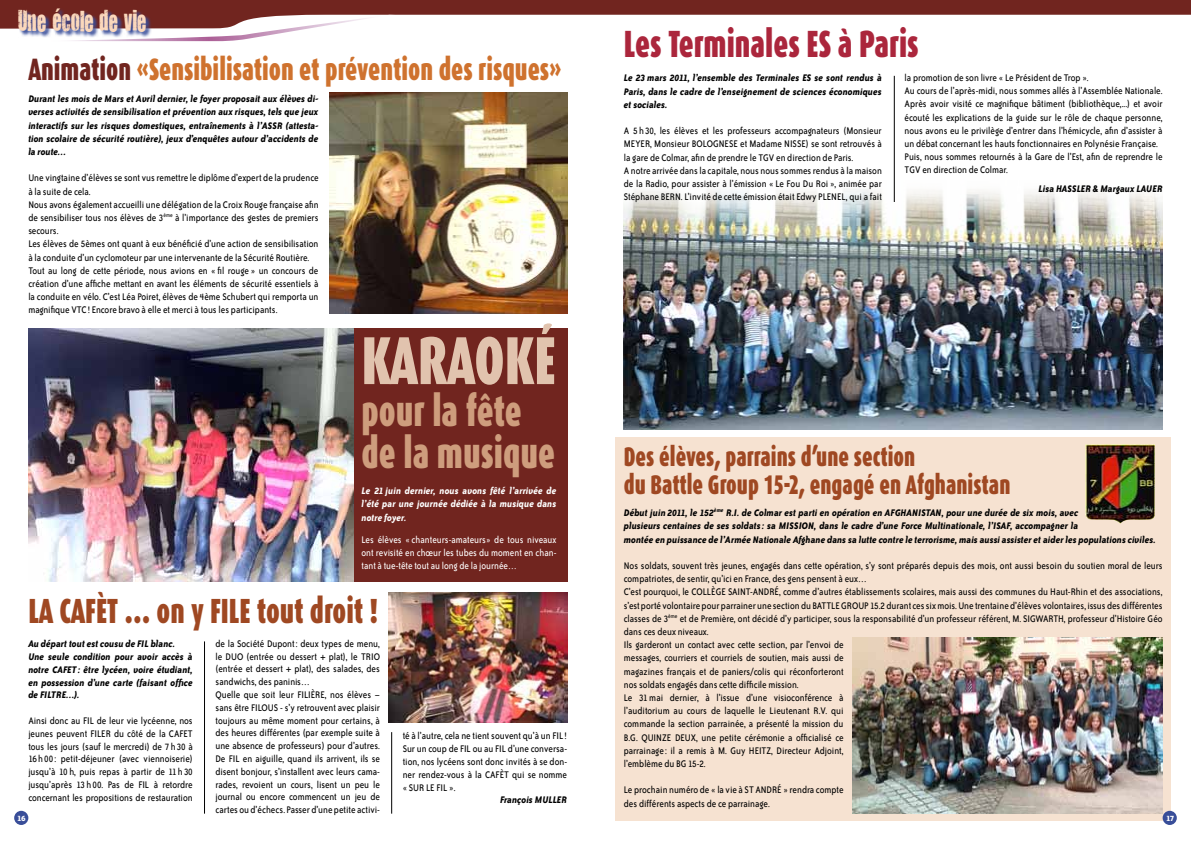
<style>
.page{position:relative;width:1191px;height:842px;background:#fff}
.page>*{position:absolute;margin:0;border:0;box-sizing:border-box;transform-origin:0 0}
.t1{font:900 68px "Dax";letter-spacing:-.005em;color:#e1c3ae;scale:.8 1}
.t2{font:900 43px/41.8px "Dax";color:#ce9d7d;scale:.8 1}
.t3{font:900 38px "Dax";color:#ab263c;scale:.8 1}
.t4{font:900 35px "Dax";color:#9f4822;scale:.8 1}
.t5{font:900 31px "Dax";color:#cf722e;scale:.8 1}
.t6{font:900 27px/27.8px "Dax";color:#9f4822;scale:.8 1}
.t7{font:24px "You Are Loved";color:#fbd8bc;scale:.85 1}
.t8{font:11px/13.2px "Bailey Sans ITC";color:#000;scale:.9 1}
.t9{font:italic 700 11px/13.2px "Bailey Sans ITC";color:#000;scale:.9 1}
.t10{font:11px/13.2px "Bailey Sans ITC";color:#fff;text-align:justify;scale:.9 1}
.t11{font:italic 700 11px/13.2px "Bailey Sans ITC";color:#fff;text-align:justify;scale:.9 1}
.t12{font:700 9px "Bailey Sans ITC";color:#fff}
.s1{color:#71251f}
</style>
<div class="page">
<div style="left:354px;top:328px;width:213px;height:254px;background:#71251f"></div>
<div style="left:615px;top:437px;width:556px;height:384px;background:#f6e2d1"></div>
<div style="left:14px;top:811px;width:14px;height:14px;background:#394e99;border-radius:50%"></div>
<div style="left:1162px;top:811px;width:14px;height:14px;background:#394e99;border-radius:50%"></div>
<svg style="left:0;top:0;width:1191px;height:41px"></svg>
<img style="left:388px;top:593px;width:179px;height:130px">
<img style="left:330px;top:93px;width:237px;height:221px">
<img style="left:28px;top:328px;width:326px;height:254px">
<img style="left:624px;top:179px;width:538px;height:250px">
<img style="left:852px;top:638px;width:310px;height:176px">
<img style="left:1085px;top:444px;width:70px;height:80px">
<hr style="left:894px;top:76px;width:1px;height:126px;background:#000">
<hr style="left:204px;top:641px;width:1px;height:173px;background:#000">
<hr style="left:391px;top:732px;width:1px;height:82px;background:#000">
<h3 class="t7" style="left:18px;top:4px;width:152px">Une école de vie</h3>
<h3 class="t5" style="left:28px;top:51px;width:668px"><span class="s1">Animation</span> «Sensibilisation et prévention des risques»</h3>
<p class="t9" style="left:28px;top:92px;width:324px;text-align:justify">Durant les mois de Mars et Avril dernier, le foyer proposait aux élèves di&shy;verses activités de sensibilisation et prévention aux risques, tels que jeux interactifs sur les risques domestiques, entraînements à l’ASSR (attesta&shy;tion scolaire de sécurité routière), jeux d’enquêtes autour d’accidents de la route…</p>
<p class="t8" style="left:28px;top:172px;width:324px">Une vingtaine d’élèves se sont vus remettre le diplôme d’expert de la prudence à la suite de cela.<br>Nous avons également accueilli une délégation de la Croix Rouge française afin de sensibiliser tous nos élèves de 3<sup>ème</sup> à l’importance des gestes de premiers secours.<br>Les élèves de 5èmes ont quant à eux bénéficié d’une action de sensibilisation à la conduite d’un cyclomoteur par une intervenante de la Sécurité Routière.<br>Tout au long de cette période, nous avions en « fil rouge » un concours de création d’une affiche mettant en avant les éléments de sécurité essentiels à la conduite en vélo. C’est Léa Poiret, élèves de 4ème Schubert qui remporta un magnifique VTC! Encore bravo à elle et merci à tous les participants.</p>
<h3 class="t3" style="left:624px;top:23px;width:370px">Les Terminales ES à Paris</h3>
<p class="t9" style="left:624px;top:71px;width:288px;text-align:justify">Le 23 mars 2011, l’ensemble des Terminales ES se sont rendus à Paris, dans le cadre de l’enseignement de sciences économiques et sociales.</p>
<p class="t8" style="left:624px;top:124px;width:288px">A 5 h 30, les élèves et les professeurs accompagnateurs (Monsieur MEYER, Monsieur BOLOGNESE et Madame NISSE) se sont retrouvés à la gare de Colmar, afin de prendre le TGV en direction de Paris.<br>A notre arrivée dans la capitale, nous nous sommes rendus à la maison de la Radio, pour assister à l’émission « Le Fou Du Roi », animée par Stéphane BERN. L’invité de cette émission était Edwy PLENEL, qui a fait</p>
<p class="t8" style="left:904px;top:71px;width:288px">la promotion de son livre « Le Président de Trop ».<br>Au cours de l’après-midi, nous sommes allés à l’Assemblée Nationale.<br>Après avoir visité ce magnifique bâtiment (bibliothèque,...) et avoir écouté les explications de la guide sur le rôle de chaque personne, nous avons eu le privilège d’entrer dans l’hémicycle, afin d’assister à un débat concernant les hauts fonctionnaires en Polynésie Française.<br>Puis, nous sommes retournés à la Gare de l’Est, afin de reprendre le TGV en direction de Colmar.</p>
<p class="t9" style="left:1038px;top:182px;width:140px">Lisa HASSLER &amp; Margaux LAUER</p>
<h1 class="t1" style="left:361px;top:322px;width:244px">KARAOKÉ</h1>
<h2 class="t2" style="left:361px;top:391px;width:243px">pour la fête de la musique</h2>
<p class="t11" style="left:361px;top:484px;width:218px">Le 21 juin dernier, nous avons fêté l’arrivée de l’été par une journée dédiée à la musique dans notre foyer.</p>
<p class="t10" style="left:361px;top:533px;width:218px">Les élèves « chanteurs-amateurs» de tous niveaux ont revisité en chœur les tubes du moment en chan&shy;tant à tue-tête tout au long de la journée…</p>
<h3 class="t6" style="left:624px;top:443px;width:485px">Des élèves, parrains d’une section<br>du Battle Group 15-2, engagé en Afghanistan</h3>
<p class="t9" style="left:624px;top:506px;width:592px">Début juin 2011, le 152<sup>ème</sup> R.I. de Colmar est parti en opération en AFGHANISTAN, pour une durée de six mois, avec<br>plusieurs centaines de ses soldats : sa MISSION, dans le cadre d’une Force Multinationale, l’ISAF, accompagner la<br>montée en puissance de l’Armée Nationale Afghane dans sa lutte contre le terrorisme, mais aussi assister et aider les populations civiles.</p>
<p class="t8" style="left:624px;top:559px;width:600px">Nos soldats, souvent très jeunes, engagés dans cette opération, s’y sont préparés depuis des mois, ont aussi besoin du soutien moral de leurs compatriotes, de sentir, qu’ici en France, des gens pensent à eux…<br>C’est pourquoi, le COLLÈGE SAINT-ANDRÉ, comme d’autres établissements scolaires, mais aussi des communes du Haut-Rhin et des associations, s’est porté volontaire pour parrainer une section du BATTLE GROUP 15.2 durant ces six mois. Une trentaine d’élèves volontaires, issus des différentes classes de 3<sup>ème</sup> et de Première, ont décidé d’y participer, sous la responsabilité d’un professeur référent, M. SIGWARTH, professeur d’Histoire Géo dans ces deux niveaux.<br>Ils garderont un contact avec cette section, par l’envoi de<br>messages, courriers et courriels de soutien, mais aussi de<br>magazines français et de paniers/colis qui réconforteront<br>nos soldats engagés dans cette difficile mission.<br>Le 31 mai dernier, à l’issue d’une visioconférence à<br>l’auditorium au cours de laquelle le Lieutenant R.V. qui<br>commande la section parrainée, a présenté la mission du<br>B.G. QUINZE DEUX, une petite cérémonie a officialisé ce<br>parrainage : il a remis à M. Guy HEITZ, Directeur Adjoint,<br>l’emblème du BG 15-2.</p>
<p class="t8" style="left:624px;top:784px;width:246px">Le prochain numéro de « la vie à ST ANDRÉ » rendra compte des différents aspects de ce parrainage.</p>
<h3 class="t4" style="left:28px;top:591px;width:438px">LA CAFÈT … on y FILE tout droit !</h3>
<p class="t8" style="left:215px;top:637px;width:184px;line-height:12.8px">de la Société Dupont: deux types de menu, le DUO (entrée ou dessert + plat), le TRIO (entrée et dessert + plat), des salades, des sandwichs, des paninis…<br>Quelle que soit leur FILIÈRE, nos élèves – sans être FILOUS - s’y retrouvent avec plaisir toujours au même moment pour certains, à des heures différentes (par exemple suite à une absence de professeurs) pour d’autres.<br>De FIL en aiguille, quand ils arrivent, ils se disent bonjour, s’installent avec leurs cama&shy;rades, revoient un cours, lisent un peu le journal ou encore commencent un jeu de cartes ou d’échecs. Passer d’une petite activi-</p>
<p class="t9" style="left:28px;top:637px;width:184px;line-height:12.8px">Au départ tout est cousu de FIL blanc.<br>Une seule condition pour avoir accès à notre CAFET: être lycéen, voire étudiant, en possession d’une carte (faisant office de FILTRE…).</p>
<p class="t8" style="left:28px;top:714px;width:184px;line-height:12.8px;text-align:justify">Ainsi donc au FIL de leur vie lycéenne, nos jeunes peuvent FILER du côté de la CAFET tous les jours (sauf le mercredi) de 7h 30 à 16 h 00 : petit-déjeuner (avec viennoiserie) jusqu’à 10 h, puis repas à partir de 11 h 30 jusqu’après 13 h 00. Pas de FIL à retordre concernant les propositions de restauration</p>
<p class="t8" style="left:403px;top:730px;width:184px;line-height:12.8px;text-align:justify">té à l’autre, cela ne tient souvent qu’à un FIL !<br>Sur un coup de FIL ou au FIL d’une conversa&shy;tion, nos lycéens sont donc invités à se don&shy;ner rendez-vous à la CAFÈT qui se nomme « SUR LE FIL ».</p>
<p class="t9" style="left:500px;top:793px;width:76px">François MULLER</p>
<p class="t12" style="left:17px;top:813px;width:10px">16</p>
<p class="t12" style="left:1166px;top:813px;width:10px">17</p>
</div>
